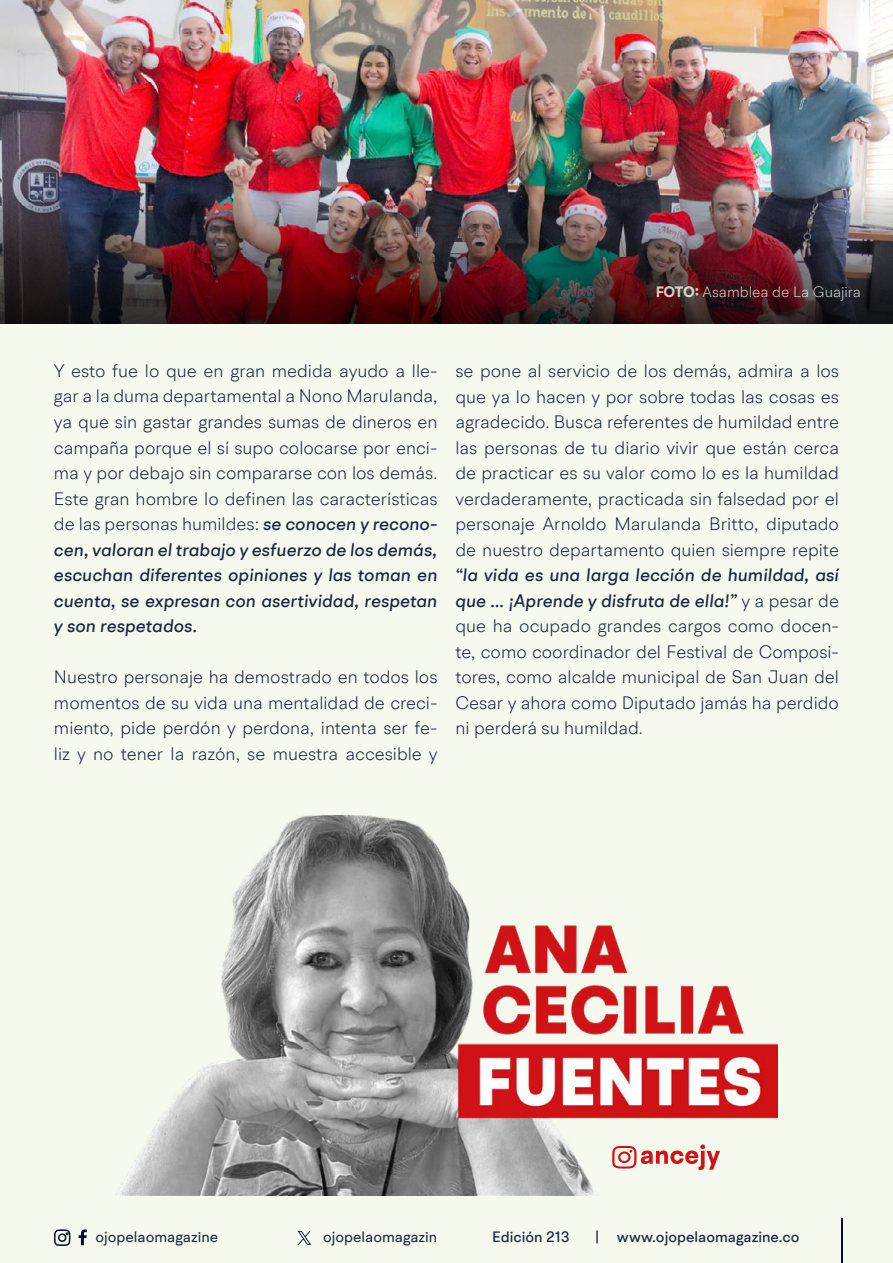
<style>
.page{position:relative;width:893px;height:1263px;background:#f6f9ee}
.page>*{position:absolute;margin:0;border:0;box-sizing:border-box;transform-origin:0 0}
.t1{font:300 18px/25.5px "BR Hendrix";color:#1b2943;text-align:justify}
.t2{font:500 15px "BR Hendrix";color:#1b2943}
.t3{font:15px "BR Hendrix";color:#1b2943}
.t4{font:300 15px "BR Hendrix";color:#f5faed}
.s1{font-weight:700}
.s2{font-weight:500;font-style:italic}
</style>
<div class="page">
<svg style="left:79px;top:1229px;width:8px;height:16px"></svg>
<svg style="left:54px;top:1229px;width:17px;height:17px"></svg>
<hr style="left:841px;top:1219px;width:1px;height:44px;background:#000f2b">
<svg style="left:298px;top:1231px;width:13px;height:14px"></svg>
<img style="left:0;top:0;width:893px;height:187px">
<img style="left:0;top:187px;width:893px;height:136px">
<img style="left:116px;top:815px;width:661px;height:380px">
<svg style="left:612px;top:1144px;width:108px;height:26px"></svg>
<p class="t4" style="left:655px;top:283px;width:207px"><span class="s1">FOTO:</span> Asamblea de La Guajira</p>
<p class="t1" style="left:54px;top:358px;width:385px">Y esto fue lo que en gran medida ayudo a lle&shy;gar a la duma departamental a Nono Marulanda, ya que sin gastar grandes sumas de dineros en campaña porque el sí supo colocarse por enci&shy;ma y por debajo sin compararse con los demás.<br>Este gran hombre lo definen las características de las personas humildes: <span class="s2">se conocen y recono&shy;cen, valoran el trabajo y esfuerzo de los demás, escuchan diferentes opiniones y las toman en cuenta, se expresan con asertividad, respetan y son respetados.</span></p>
<p class="t1" style="left:54px;top:664px;width:385px">Nuestro personaje ha demostrado en todos los momentos de su vida una mentalidad de creci&shy;miento, pide perdón y perdona, intenta ser fe&shy;liz y no tener la razón, se muestra accesible y</p>
<p class="t1" style="left:455px;top:358px;width:385px">se pone al servicio de los demás, admira a los que ya lo hacen y por sobre todas las cosas es agradecido. Busca referentes de humildad entre las personas de tu diario vivir que están cerca de practicar es su valor como lo es la humildad verdaderamente, practicada sin falsedad por el personaje Arnoldo Marulanda Britto, diputado de nuestro departamento quien siempre repite</p>
<p class="t1" style="left:455px;top:562px;width:385px"><span class="s2">“la vida es una larga lección de humildad, así que … ¡Aprende y disfruta de ella!”</span> y a pesar de que ha ocupado grandes cargos como docen&shy;te, como coordinador del Festival de Composi&shy;tores, como alcalde municipal de San Juan del Cesar y ahora como Diputado jamás ha perdido ni perderá su humildad.</p>
<p class="t3" style="left:96px;top:1227px;width:124px">ojopelaomagazine</p>
<p class="t3" style="left:323px;top:1227px;width:116px">ojopelaomagazin</p>
<p class="t2" style="left:492px;top:1227px;width:79px">Edición 213</p>
<p class="t2" style="left:595px;top:1227px;width:206px">| www.ojopelaomagazine.co</p>
</div>
